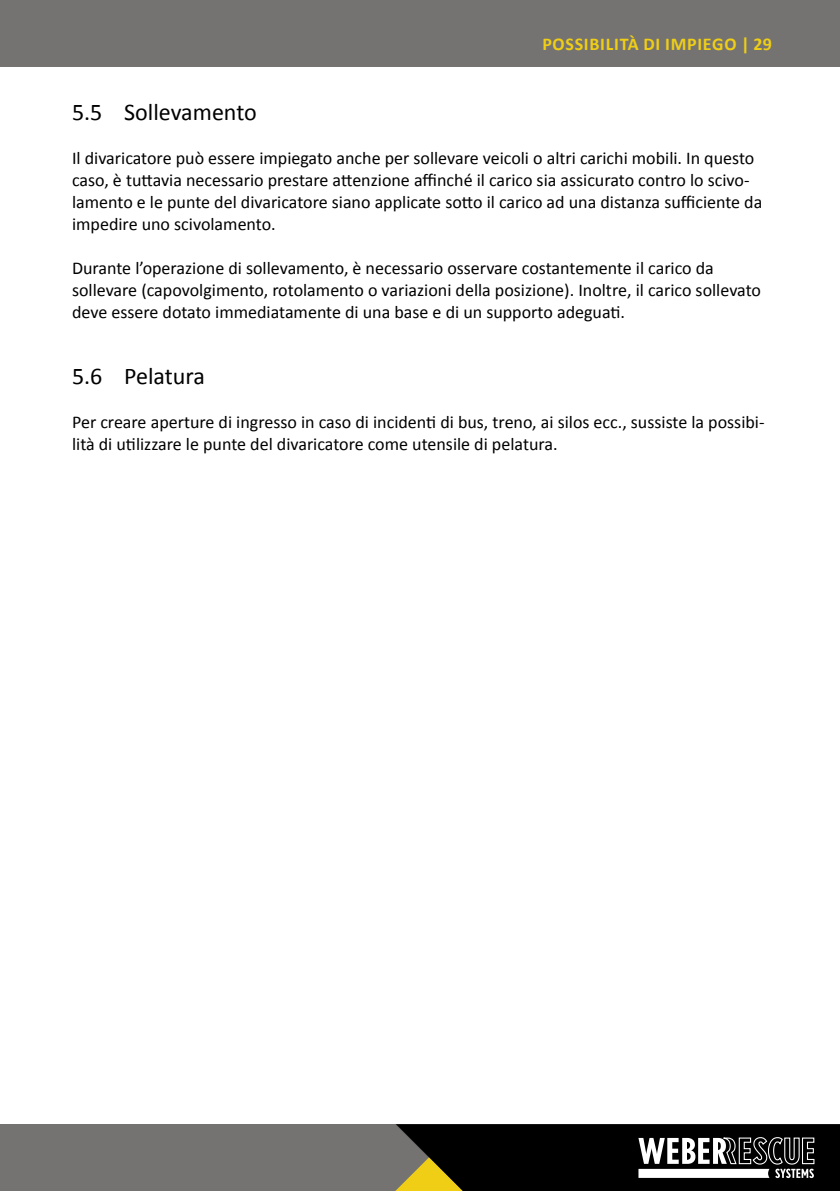
<style>
.page{position:relative;width:840px;height:1191px;background:#fff}
.page>*{position:absolute;margin:0;border:0;box-sizing:border-box;transform-origin:0 0}
.t1{font:24px "Calibri";color:#000}
.t2{font:18px/22px "Calibri";color:#000}
.t3{font:700 18px "Calibri";letter-spacing:.04em;color:#efce15}
</style>
<div class="page">
<div style="left:0;top:0;width:839px;height:67px;background:#757372"></div>
<div style="left:0;top:1124px;width:839px;height:67px;background:#757372"></div>
<svg style="left:395px;top:1124px;width:444px;height:67px;background:#2a2922"></svg>
<p class="t3" style="left:542px;top:33px;width:231px">POSSIBILITÀ DI IMPIEGO | 29</p>
<h1 class="t1" style="left:72px;top:97px;width:186px">5.5 Sollevamento</h1>
<p class="t2" style="left:72px;top:147px;width:691px">Il divaricatore può essere impiegato anche per sollevare veicoli o altri carichi mobili. In questo caso, è tuttavia necessario prestare attenzione affinché il carico sia assicurato contro lo scivo&shy;lamento e le punte del divaricatore siano applicate sotto il carico ad una distanza sufficiente da impedire uno scivolamento.</p>
<p class="t2" style="left:72px;top:257px;width:690px">Durante l’operazione di sollevamento, è necessario osservare costantemente il carico da sollevare (capovolgimento, rotolamento o variazioni della posizione). Inoltre, il carico sollevato deve essere dotato immediatamente di una base e di un supporto adeguati.</p>
<h1 class="t1" style="left:72px;top:361px;width:134px">5.6 Pelatura</h1>
<p class="t2" style="left:72px;top:411px;width:693px">Per creare aperture di ingresso in caso di incidenti di bus, treno, ai silos ecc., sussiste la possibi&shy;lità di utilizzare le punte del divaricatore come utensile di pelatura.</p>
</div>
